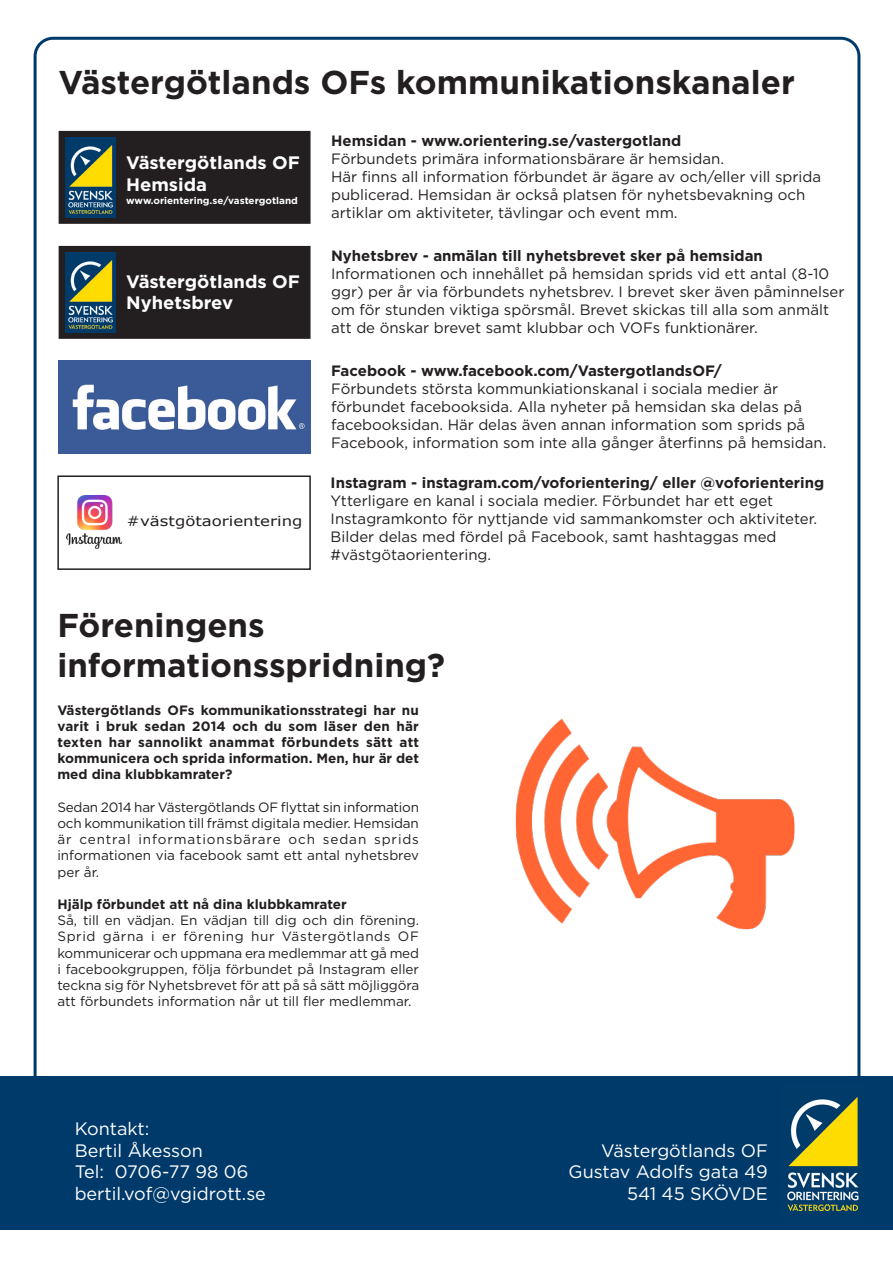
<style>
.page{position:relative;width:893px;height:1263px;background:#fff}
.page>*{position:absolute;margin:0;border:0;box-sizing:border-box;transform-origin:0 0}
.Rubrik_1{font:700 33px/39.6px "Gotham";color:#231f20}
.Rubrik_1-2{font:18px "Gotham";color:#fff}
.t1{font:700 18px "Gotham";color:#fff}
.Rubrik_1-3{font:15px/18px "Gotham";color:#231f20}
.Rubrik_1-4{font:700 15px "Gotham";color:#231f20}
.t2{font:13.8px "Verdana";color:#231f20;scale:1.2 1}
.Underrubrik_1{font:13.5px/16.2px "Gotham";color:#231f20;text-align:justify}
.Underrubrik_1-2{font:700 13.5px/16.2px "Gotham";color:#231f20;text-align:justify}
.t3{font:700 9.75px "Gotham";color:#fff}
</style>
<div class="page">
<div style="left:0;top:1076px;width:893px;height:153px;background:#003a6a"></div>
<img style="left:787px;top:1097px;width:72px;height:114px">
<div style="left:61px;top:248px;width:247px;height:89px;background:#231f20"></div>
<div style="left:59px;top:246px;width:252px;height:93px;border:4px solid #231f20"></div>
<img style="left:59px;top:361px;width:252px;height:93px">
<img style="left:66px;top:253px;width:50px;height:79px">
<div style="left:61px;top:133px;width:247px;height:89px;background:#231f20"></div>
<div style="left:59px;top:131px;width:252px;height:93px;border:4px solid #231f20"></div>
<img style="left:66px;top:138px;width:50px;height:79px">
<div style="left:57px;top:475px;width:254px;height:95px;border:2px solid #231f20"></div>
<img style="left:67px;top:496px;width:55px;height:53px">
<img style="left:515px;top:719px;width:280px;height:211px">
<p class="Rubrik_1" style="left:59px;top:63px;width:738px">Västergötlands OFs kommunikationskanaler</p>
<p class="t1" style="left:126px;top:151px;width:175px">Västergötlands OF</p>
<p class="t1" style="left:126px;top:172px;width:82px">Hemsida</p>
<p class="t3" style="left:126px;top:194px;width:173px">www.orientering.se/vastergotland</p>
<p class="t1" style="left:126px;top:269px;width:175px">Västergötlands OF</p>
<p class="t1" style="left:126px;top:291px;width:109px">Nyhetsbrev</p>
<p class="t2" style="left:127px;top:512px;width:148px">#västgötaorientering</p>
<p class="Rubrik_1-4" style="left:331px;top:131px;width:352px">Hemsidan - www.orientering.se/vastergotland</p>
<p class="Rubrik_1-3" style="left:331px;top:149px;width:394px">Förbundets primära informationsbärare är hemsidan.</p>
<p class="Rubrik_1-3" style="left:331px;top:167px;width:492px">Här finns all information förbundet är ägare av och/eller vill sprida publicerad. Hemsidan är också platsen för nyhetsbevakning och artiklar om aktiviteter, tävlingar och event mm.</p>
<p class="Rubrik_1-4" style="left:331px;top:246px;width:433px">Nyhetsbrev - anmälan till nyhetsbrevet sker på hemsidan</p>
<p class="Rubrik_1-3" style="left:331px;top:264px;width:515px">Informationen och innehållet på hemsidan sprids vid ett antal (8-10 ggr) per år via förbundets nyhetsbrev. I brevet sker även påminnelser om för stunden viktiga spörsmål. Brevet skickas till alla som anmält att de önskar brevet samt klubbar och VOFs funktionärer.</p>
<p class="Rubrik_1-4" style="left:331px;top:361px;width:392px">Facebook - www.facebook.com/VastergotlandsOF/</p>
<p class="Rubrik_1-3" style="left:331px;top:379px;width:497px">Förbundets största kommunkiationskanal i sociala medier är förbundet facebooksida. Alla nyheter på hemsidan ska delas på facebooksidan. Här delas även annan information som sprids på Facebook, information som inte alla gånger återfinns på hemsidan.</p>
<p class="Rubrik_1-4" style="left:331px;top:473px;width:495px">Instagram - instagram.com/voforientering/ eller @voforientering</p>
<p class="Rubrik_1-3" style="left:331px;top:492px;width:488px">Ytterligare en kanal i sociala medier. Förbundet har ett eget Instagramkonto för nyttjande vid sammankomster och aktiviteter.<br>Bilder delas med fördel på Facebook, samt hashtaggas med #västgötaorientering.</p>
<p class="Rubrik_1" style="left:57px;top:606px;width:389px">Föreningens informationsspridning?</p>
<p class="Underrubrik_1-2" style="left:57px;top:702px;width:363px">Västergötlands OFs kommunikationsstrategi har nu varit i bruk sedan 2014 och du som läser den här texten har sannolikt anammat förbundets sätt att kommunicera och sprida information. Men, hur är det med dina klubbkamrater?</p>
<p class="Underrubrik_1" style="left:57px;top:799px;width:363px">Sedan 2014 har Västergötlands OF flyttat sin information och kommunikation till främst digitala medier. Hemsidan är central informationsbärare och sedan sprids informationen via facebook samt ett antal nyhetsbrev per år.</p>
<p class="Underrubrik_1-2" style="left:57px;top:896px;width:291px">Hjälp förbundet att nå dina klubbkamrater</p>
<p class="Underrubrik_1" style="left:57px;top:912px;width:363px">Så, till en vädjan. En vädjan till dig och din förening.<br>Sprid gärna i er förening hur Västergötlands OF kommunicerar och uppmana era medlemmar att gå med i facebookgruppen, följa förbundet på Instagram eller teckna sig för Nyhetsbrevet för att på så sätt möjliggöra att förbundets information når ut till fler medlemmar.</p>
<p class="Rubrik_1-2" style="left:75px;top:1117px;width:76px">Kontakt:</p>
<p class="Rubrik_1-2" style="left:75px;top:1139px;width:130px">Bertil Åkesson</p>
<p class="Rubrik_1-2" style="left:75px;top:1160px;width:175px">Tel: 0706-77 98 06</p>
<p class="Rubrik_1-2" style="left:75px;top:1182px;width:193px">bertil.vof@vgidrott.se</p>
<p class="Rubrik_1-2" style="left:601px;top:1139px;width:168px">Västergötlands OF</p>
<p class="Rubrik_1-2" style="left:569px;top:1160px;width:201px">Gustav Adolfs gata 49</p>
<p class="Rubrik_1-2" style="left:627px;top:1182px;width:142px">541 45 SKÖVDE</p>
</div>
